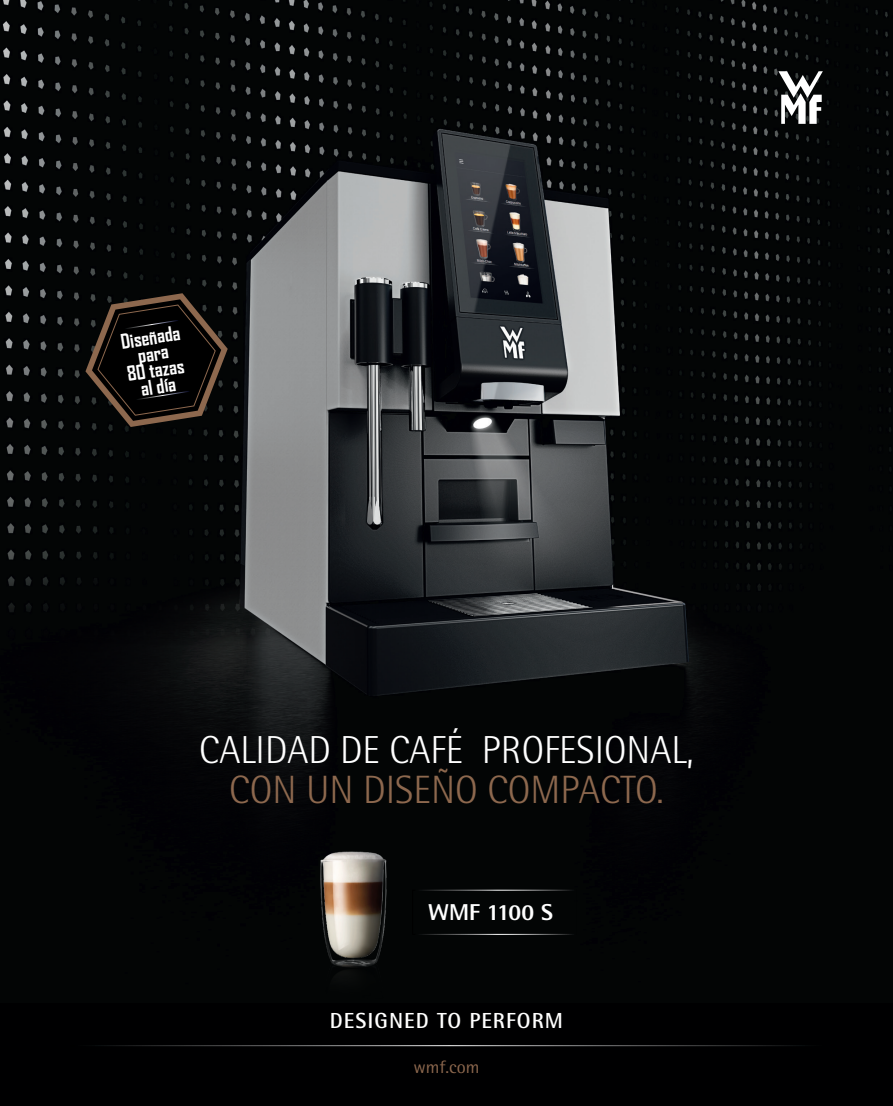
<style>
.page{position:relative;width:893px;height:1106px;background:#fff}
.page>*{position:absolute;margin:0;border:0;box-sizing:border-box;transform-origin:0 0}
.t1{font:300 39.45px "WMF Rotis";color:#8d684e}
.t2{font:300 39px "WMF Rotis";color:#fff}
.t3{font:700 22.95px "WMF Rotis";letter-spacing:-.005em;color:#fff}
.t4{font:500 21.75px "WMF Rotis";letter-spacing:.05em;color:#fff}
.t5{font:700 19.5px/16.5px "Agency FB";color:#fff;text-align:center}
.t6{font:18px "WMF Rotis";color:#8d684e}
</style>
<div class="page">
<img style="left:0;top:0;width:893px;height:1003px">
<div style="left:0;top:1003px;width:893px;height:103px;background:#000001"></div>
<svg style="left:778px;top:71px;width:45px;height:53px"></svg>
<hr style="left:71px;top:1045px;width:751px;height:1px;background:#fff">
<img style="left:317px;top:828px;width:78px;height:175px">
<svg style="left:85px;top:293px;width:143px;height:134px;background:#16110d"></svg>
<p class="t5" style="left:120px;top:333px;width:61px;rotate:-9deg">Diseñada para<br>80 tazas al día</p>
<p class="t2" style="left:199px;top:727px;width:496px">CALIDAD DE CAFÉ PROFESIONAL,</p>
<p class="t1" style="left:229px;top:767px;width:436px">CON UN DISEÑO COMPACTO.</p>
<p class="t3" style="left:428px;top:897px;width:126px">WMF 1100 S</p>
<p class="t4" style="left:330px;top:1007px;width:235px">DESIGNED TO PERFORM</p>
<p class="t6" style="left:413px;top:1056px;width:68px">wmf.com</p>
</div>
